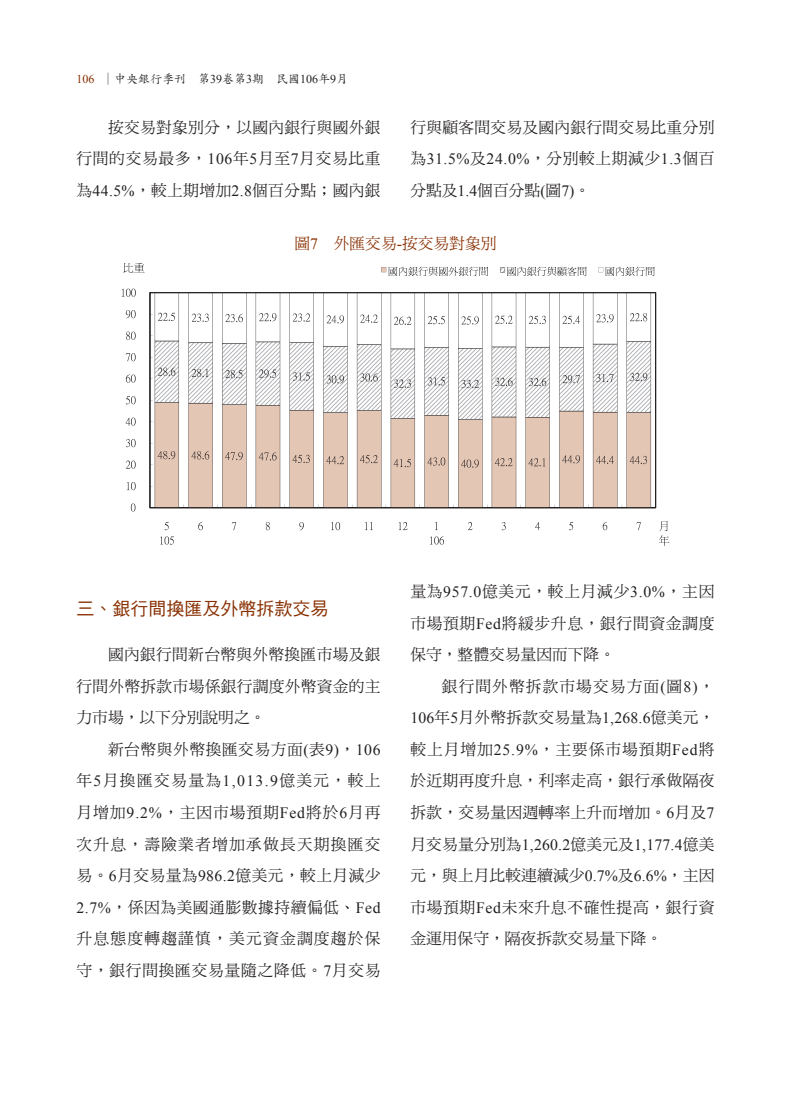
<style>
.page{position:relative;width:808px;height:1106px;background:#fff}
.page>*{position:absolute;margin:0;border:0;box-sizing:border-box;transform-origin:0 0}
.t1{font:18px "DF Hei Std W5";color:#882f01}
.t2{font:15.75px/31.5px "DF Ming Std W5";letter-spacing:.02em;color:#231f20;text-align:justify}
.t3{font:15.75px "Times New Roman";letter-spacing:.01em;color:#231f20}
.t4{font:15.75px "DF Ming Std W5";color:#882f01}
.t5{font:12px "DF Kai Shu Std W5";color:#231f20}
.s1{font-family:"Times New Roman";color:#882f01}
.s2{font-family:"Times New Roman"}
.s3{font-family:"DF Ming Std W5"}
</style>
<div class="page">
<svg style="left:155px;top:420px;width:496px;height:87px;fill:#e4c6b4"></svg>
<svg style="left:155px;top:349px;width:496px;height:71px"></svg>
<hr style="left:150px;top:292px;width:1px;height:215px;background:#231f20">
<hr style="left:150px;top:507px;width:505px;height:1px;background:#231f20">
<svg style="left:150px;top:451px;width:25px;height:14px"></svg>
<svg style="left:192px;top:451px;width:17px;height:8px"></svg>
<svg style="left:225px;top:452px;width:18px;height:8px"></svg>
<svg style="left:259px;top:452px;width:17px;height:8px"></svg>
<svg style="left:292px;top:454px;width:18px;height:9px"></svg>
<svg style="left:326px;top:456px;width:18px;height:8px"></svg>
<svg style="left:360px;top:455px;width:18px;height:8px"></svg>
<svg style="left:394px;top:459px;width:17px;height:8px"></svg>
<svg style="left:427px;top:457px;width:18px;height:8px"></svg>
<svg style="left:461px;top:459px;width:18px;height:9px"></svg>
<svg style="left:495px;top:458px;width:18px;height:8px"></svg>
<svg style="left:528px;top:458px;width:17px;height:8px"></svg>
<svg style="left:562px;top:455px;width:18px;height:8px"></svg>
<svg style="left:596px;top:456px;width:18px;height:8px"></svg>
<svg style="left:630px;top:456px;width:17px;height:8px"></svg>
<svg style="left:150px;top:367px;width:25px;height:13px"></svg>
<svg style="left:192px;top:369px;width:16px;height:8px"></svg>
<svg style="left:225px;top:370px;width:18px;height:8px"></svg>
<svg style="left:259px;top:369px;width:17px;height:9px"></svg>
<svg style="left:293px;top:372px;width:17px;height:8px"></svg>
<svg style="left:327px;top:375px;width:17px;height:8px"></svg>
<svg style="left:360px;top:373px;width:18px;height:8px"></svg>
<svg style="left:394px;top:379px;width:17px;height:9px"></svg>
<svg style="left:428px;top:377px;width:17px;height:8px"></svg>
<svg style="left:462px;top:380px;width:17px;height:8px"></svg>
<svg style="left:495px;top:377px;width:17px;height:9px"></svg>
<svg style="left:529px;top:378px;width:17px;height:8px"></svg>
<svg style="left:563px;top:375px;width:17px;height:8px"></svg>
<svg style="left:596px;top:374px;width:17px;height:8px"></svg>
<svg style="left:630px;top:373px;width:17px;height:8px"></svg>
<svg style="left:150px;top:292px;width:501px;height:57px"></svg>
<svg style="left:568px;top:316px;width:12px;height:8px"></svg>
<svg style="left:596px;top:314px;width:18px;height:8px"></svg>
<svg style="left:630px;top:313px;width:17px;height:8px"></svg>
<svg style="left:131px;top:503px;width:4px;height:8px"></svg>
<svg style="left:127px;top:482px;width:9px;height:8px"></svg>
<svg style="left:126px;top:460px;width:10px;height:9px"></svg>
<svg style="left:126px;top:439px;width:10px;height:8px"></svg>
<svg style="left:126px;top:417px;width:10px;height:9px"></svg>
<svg style="left:126px;top:396px;width:10px;height:8px"></svg>
<svg style="left:126px;top:374px;width:10px;height:9px"></svg>
<svg style="left:126px;top:353px;width:10px;height:8px"></svg>
<svg style="left:126px;top:331px;width:10px;height:9px"></svg>
<svg style="left:126px;top:310px;width:10px;height:8px"></svg>
<svg style="left:122px;top:288px;width:14px;height:9px"></svg>
<svg style="left:165px;top:522px;width:4px;height:8px"></svg>
<svg style="left:160px;top:536px;width:14px;height:8px"></svg>
<svg style="left:198px;top:522px;width:5px;height:8px"></svg>
<svg style="left:232px;top:522px;width:4px;height:8px"></svg>
<svg style="left:266px;top:522px;width:4px;height:8px"></svg>
<svg style="left:299px;top:522px;width:5px;height:8px"></svg>
<svg style="left:331px;top:522px;width:9px;height:8px"></svg>
<svg style="left:365px;top:522px;width:8px;height:8px"></svg>
<svg style="left:399px;top:522px;width:9px;height:8px"></svg>
<svg style="left:430px;top:536px;width:14px;height:8px"></svg>
<svg style="left:468px;top:522px;width:4px;height:8px"></svg>
<svg style="left:502px;top:522px;width:4px;height:8px"></svg>
<svg style="left:535px;top:522px;width:5px;height:8px"></svg>
<svg style="left:569px;top:522px;width:4px;height:8px"></svg>
<svg style="left:603px;top:522px;width:4px;height:8px"></svg>
<svg style="left:636px;top:522px;width:5px;height:8px"></svg>
<svg style="left:659px;top:521px;width:10px;height:25px"></svg>
<svg style="left:381px;top:267px;width:107px;height:9px"></svg>
<svg style="left:500px;top:267px;width:87px;height:9px"></svg>
<svg style="left:598px;top:267px;width:57px;height:9px"></svg>
<svg style="left:123px;top:263px;width:22px;height:10px"></svg>
<p class="t5" style="left:77px;top:73px;width:273px"><span class="s1">106</span> ∣中央銀行季刊 第<span class="s2">39</span>卷第<span class="s2">3</span>期 民國<span class="s2">106</span>年<span class="s2">9</span>月</p>
<p class="t2" style="left:77px;top:111px;width:306px;text-indent:31px">按交易對象別分，以國內銀行與國外銀行間的交易最多，<span class="s2">106</span>年<span class="s2">5</span>月至<span class="s2">7</span>月交易比重為<span class="s2">44.5%</span>，較上期增加<span class="s2">2.8</span>個百分點；國內銀</p>
<p class="t2" style="left:410px;top:111px;width:306px">行與顧客間交易及國內銀行間交易比重分別</p>
<p class="t3" style="left:410px;top:148px;width:306px"><span class="s3">為</span>31.5%<span class="s3">及</span>24.0%<span class="s3">，分別較上期減少</span>1.3<span class="s3">個百</span></p>
<p class="t2" style="left:410px;top:174px;width:181px">分點及<span class="s2">1.4</span>個百分點<span class="s2">(</span>圖<span class="s2">7)</span>。</p>
<p class="t4" style="left:294px;top:235px;width:204px">圖<span class="s2">7</span> 外匯交易<span class="s2">-</span>按交易對象別</p>
<p class="t1" style="left:77px;top:599px;width:253px">三、銀行間換匯及外幣拆款交易</p>
<p class="t2" style="left:77px;top:638px;width:306px;text-indent:31px">國內銀行間新台幣與外幣換匯市場及銀行間外幣拆款市場係銀行調度外幣資金的主力市場，以下分別說明之。</p>
<p class="t2" style="left:77px;top:733px;width:306px;text-indent:31px">新台幣與外幣換匯交易方面<span class="s2">(</span>表<span class="s2">9)</span>，<span class="s2">106</span>年<span class="s2">5</span>月換匯交易量為<span class="s2">1,013.9</span>億美元，較上月增加<span class="s2">9.2%</span>，主因市場預期<span class="s2">Fed</span>將於<span class="s2">6</span>月再次升息，壽險業者增加承做長天期換匯交易。<span class="s2">6</span>月交易量為<span class="s2">986.2</span>億美元，較上月減少<span class="s2">2.7%</span>，係因為美國通膨數據持續偏低、<span class="s2">Fed</span>升息態度轉趨謹慎，美元資金調度趨於保守，銀行間換匯交易量隨之降低。<span class="s2">7</span>月交易</p>
<p class="t2" style="left:410px;top:575px;width:306px">量為<span class="s2">957.0</span>億美元，較上月減少<span class="s2">3.0%</span>，主因市場預期<span class="s2">Fed</span>將緩步升息，銀行間資金調度保守，整體交易量因而下降。</p>
<p class="t2" style="left:410px;top:670px;width:306px;text-indent:32px">銀行間外幣拆款市場交易方面<span class="s2">(</span>圖<span class="s2">8)</span>，<span class="s2">106</span>年<span class="s2">5</span>月外幣拆款交易量為<span class="s2">1,268.6</span>億美元，較上月增加<span class="s2">25.9%</span>，主要係市場預期<span class="s2">Fed</span>將於近期再度升息，利率走高，銀行承做隔夜拆款，交易量因週轉率上升而增加。<span class="s2">6</span>月及<span class="s2">7</span></p>
<p class="t3" style="left:410px;top:833px;width:306px"><span class="s3">月交易量分別為</span>1,260.2<span class="s3">億美元及</span>1,177.4<span class="s3">億美</span></p>
<p class="t2" style="left:410px;top:859px;width:306px">元，與上月比較連續減少<span class="s2">0.7%</span>及<span class="s2">6.6%</span>，主因市場預期<span class="s2">Fed</span>未來升息不確性提高，銀行資金運用保守，隔夜拆款交易量下降。</p>
</div>
